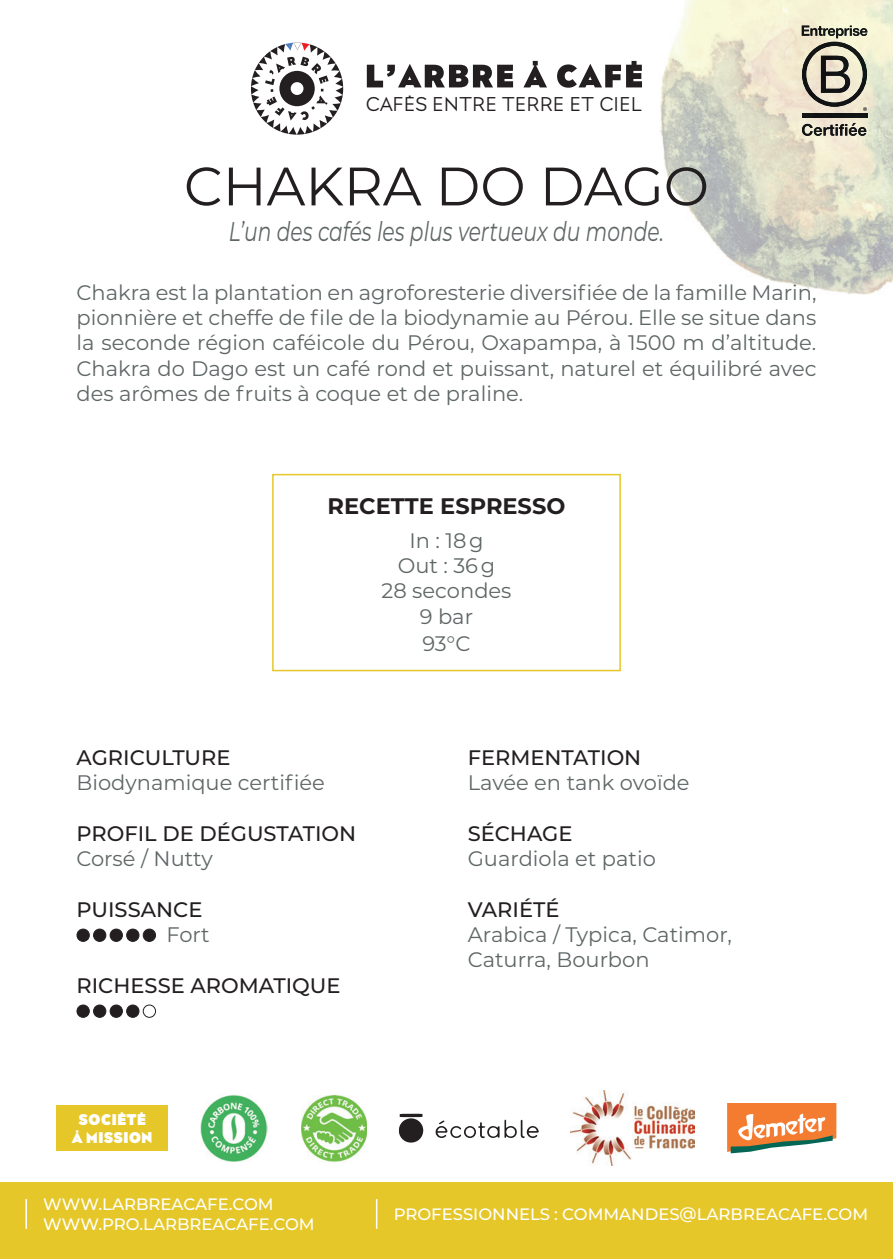
<style>
.page{position:relative;width:893px;height:1259px;background:#fff}
.page>*{position:absolute;margin:0;border:0;box-sizing:border-box;transform-origin:0 0}
.t1{font:54px "Montserrat";color:#231f20}
.t2{font:italic 27px "Montserrat";color:#5f6666;scale:.75 1}
.t3{font:700 22.5px "Montserrat";color:#231f20}
.t4{font:21px/25.2px "Montserrat";color:#5f6666;text-align:justify}
.t5{font:500 21px "Montserrat";color:#231f20}
.t6{font:19.2px "Arbre";color:#231f20}
.t7{font:500 16.5px/19.8px "Montserrat";color:#fff}
.t8{font:900 15px/18px "Arbre";color:#fff;text-align:center}
</style>
<div class="page">
<div style="left:0;top:1182px;width:893px;height:77px;background:#e6c729"></div>
<img style="left:660px;top:0;width:233px;height:295px">
<svg style="left:802px;top:123px;width:64px;height:13px"></svg>
<img style="left:802px;top:114px;width:65px;height:4px">
<svg style="left:802px;top:26px;width:65px;height:85px;background:#a9a594"></svg>
<div style="left:77px;top:929px;width:12px;height:12px;background:#231f20;border-radius:50%"></div>
<div style="left:77px;top:928px;width:13px;height:14px;border:1px solid #231f20;border-radius:50%"></div>
<div style="left:94px;top:929px;width:12px;height:12px;background:#231f20;border-radius:50%"></div>
<div style="left:93px;top:928px;width:13px;height:14px;border:1px solid #231f20;border-radius:50%"></div>
<div style="left:110px;top:929px;width:12px;height:12px;background:#231f20;border-radius:50%"></div>
<div style="left:110px;top:928px;width:13px;height:14px;border:1px solid #231f20;border-radius:50%"></div>
<div style="left:127px;top:929px;width:12px;height:12px;background:#231f20;border-radius:50%"></div>
<div style="left:126px;top:928px;width:13px;height:14px;border:1px solid #231f20;border-radius:50%"></div>
<div style="left:143px;top:929px;width:13px;height:12px;background:#231f20;border-radius:50%"></div>
<div style="left:143px;top:928px;width:13px;height:14px;border:1px solid #231f20;border-radius:50%"></div>
<div style="left:77px;top:1005px;width:12px;height:12px;background:#231f20;border-radius:50%"></div>
<div style="left:77px;top:1004px;width:13px;height:13px;border:1px solid #231f20;border-radius:50%"></div>
<div style="left:94px;top:1005px;width:12px;height:12px;background:#231f20;border-radius:50%"></div>
<div style="left:93px;top:1004px;width:13px;height:13px;border:1px solid #231f20;border-radius:50%"></div>
<div style="left:110px;top:1005px;width:12px;height:12px;background:#231f20;border-radius:50%"></div>
<div style="left:110px;top:1004px;width:13px;height:13px;border:1px solid #231f20;border-radius:50%"></div>
<div style="left:127px;top:1005px;width:12px;height:12px;background:#231f20;border-radius:50%"></div>
<div style="left:126px;top:1004px;width:13px;height:13px;border:1px solid #231f20;border-radius:50%"></div>
<div style="left:143px;top:1004px;width:13px;height:13px;border:1px solid #231f20;border-radius:50%"></div>
<div style="left:272px;top:474px;width:349px;height:197px;border:2px solid #e6c729"></div>
<div style="left:398px;top:1118px;width:25px;height:24px;background:#231f20;border-radius:50%"></div>
<svg style="left:400px;top:1113px;width:22px;height:4px"></svg>
<svg style="left:435px;top:1119px;width:104px;height:19px"></svg>
<img style="left:571px;top:1091px;width:123px;height:74px">
<img style="left:201px;top:1095px;width:67px;height:66px">
<img style="left:301px;top:1095px;width:66px;height:67px">
<svg style="left:727px;top:1103px;width:109px;height:50px"></svg>
<div style="left:57px;top:1105px;width:111px;height:46px;background:#e6c729"></div>
<svg style="left:376px;top:1199px;width:1px;height:29px"></svg>
<svg style="left:26px;top:1199px;width:1px;height:29px"></svg>
<svg style="left:251px;top:43px;width:92px;height:92px"></svg>
<svg style="left:367px;top:64px;width:146px;height:23px"></svg>
<svg style="left:523px;top:61px;width:24px;height:26px"></svg>
<svg style="left:557px;top:61px;width:85px;height:27px"></svg>
<p class="t6" style="left:365px;top:94px;width:278px">CAFÉS ENTRE TERRE ET CIEL</p>
<h1 class="t1" style="left:184px;top:149px;width:527px">CHAKRA DO DAGO</h1>
<p class="t2" style="left:229px;top:212px;width:582px">L’un des cafés les plus vertueux du monde.</p>
<p class="t4" style="left:77px;top:279px;width:741px">Chakra est la plantation en agroforesterie diversifiée de la famille Marin, pionnière et cheffe de file de la biodynamie au Pérou. Elle se situe dans la seconde région caféicole du Pérou, Oxapampa, à 1500 m d’altitude.<br>Chakra do Dago est un café rond et puissant, naturel et équilibré avec des arômes de fruits à coque et de praline.</p>
<p class="t3" style="left:328px;top:490px;width:239px">RECETTE ESPRESSO</p>
<p class="t4" style="left:381px;top:527px;width:132px;text-align:center">In : 18 g<br>Out : 36 g<br>28 secondes<br>9 bar<br>93°C</p>
<p class="t5" style="left:77px;top:742px;width:155px">AGRICULTURE</p>
<p class="t4" style="left:77px;top:769px;width:250px">Biodynamique certifiée</p>
<p class="t5" style="left:77px;top:818px;width:281px">PROFIL DE DÉGUSTATION</p>
<p class="t4" style="left:77px;top:845px;width:138px">Corsé / Nutty</p>
<p class="t5" style="left:77px;top:894px;width:127px">PUISSANCE</p>
<p class="t4" style="left:166px;top:921px;width:45px">Fort</p>
<p class="t5" style="left:77px;top:970px;width:266px">RICHESSE AROMATIQUE</p>
<p class="t8" style="left:72px;top:1110px;width:82px">SOCIÉTÉ<br>À MISSION</p>
<p class="t5" style="left:468px;top:742px;width:175px">FERMENTATION</p>
<p class="t4" style="left:468px;top:769px;width:223px">Lavée en tank ovoïde</p>
<p class="t5" style="left:468px;top:818px;width:106px">SÉCHAGE</p>
<p class="t4" style="left:468px;top:845px;width:190px">Guardiola et patio</p>
<p class="t5" style="left:468px;top:894px;width:93px">VARIÉTÉ</p>
<p class="t4" style="left:468px;top:921px;width:266px">Arabica / Typica, Catimor,<br>Caturra, Bourbon</p>
<p class="t7" style="left:43px;top:1193px;width:273px">WWW.LARBREACAFE.COM<br>WWW.PRO.LARBREACAFE.COM</p>
<p class="t7" style="left:394px;top:1203px;width:476px">PROFESSIONNELS : COMMANDES@LARBREACAFE.COM</p>
</div>
